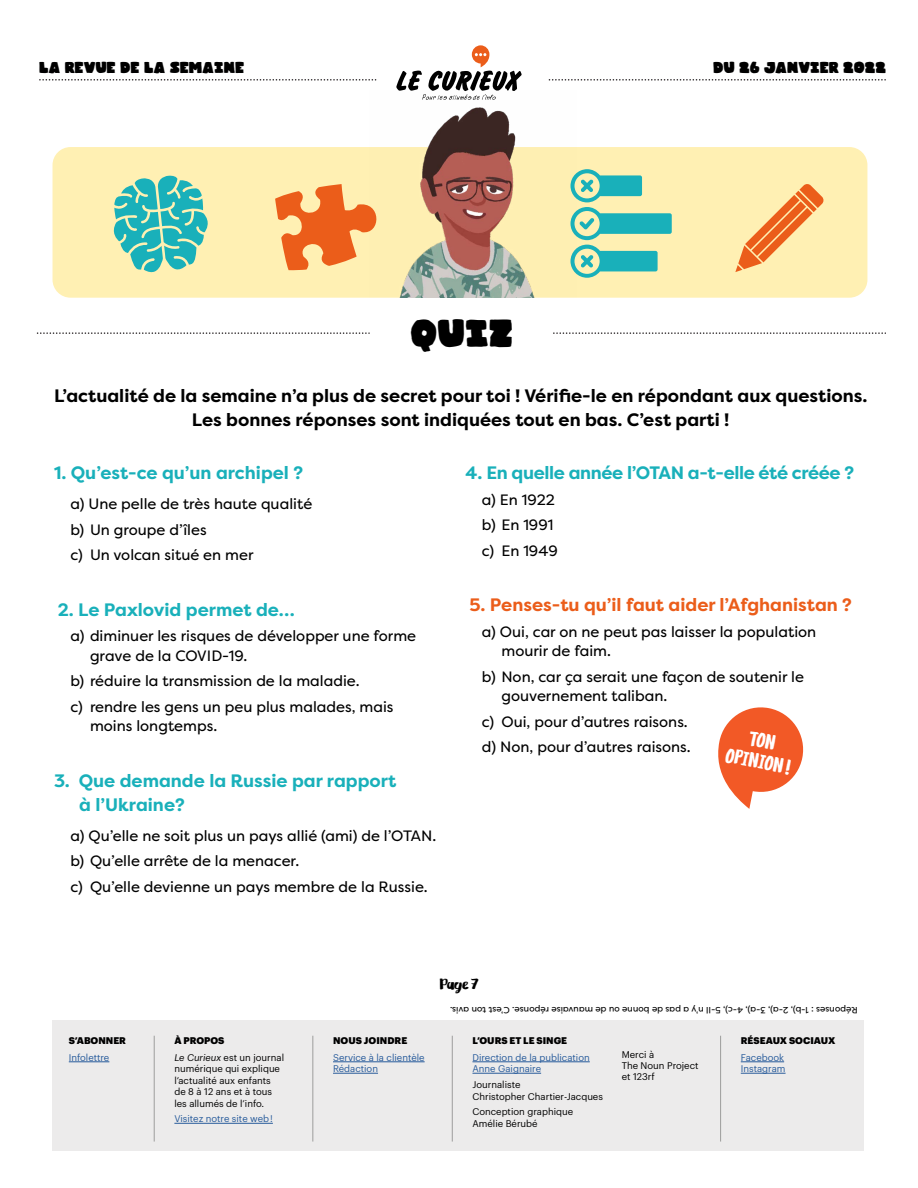
<style>
.page{position:relative;width:918px;height:1188px;background:#fff}
.page>*{position:absolute;margin:0;border:0;box-sizing:border-box;transform-origin:0 0}
.t1{font:800 48px "Gliny";color:#000}
.t2{font:24.45px/21px "Gliny Hand Dense";color:#fff;text-align:center}
.t3{font:800 19.5px "Gliny";color:#000}
.t4{font:700 18px/24px "Filson Pro";color:#000;text-align:center}
.t5{font:700 18px/24px "Filson Pro";color:#19b0ba}
.t6{font:700 18px "Filson Pro";color:#eb5d1a}
.t7{font:700 18px "Filson Pro";letter-spacing:-.02em;color:#19b0ba}
.t8{font:18px "Gliny Brush";color:#000}
.t9{font:15px/25.5px "Filson Pro";color:#000}
.t10{font:9.45px/11.4px "Graphik";color:#000}
.t11{font:9.45px/11.4px "Graphik";color:#275b9b}
.t12{font:900 9.45px "Graphik";letter-spacing:.005em;color:#000}
.t13{font:9px "Filson Pro";color:#000}
.s1{font-weight:900}
.s2{font-style:italic}
</style>
<div class="page">
<svg style="left:40px;top:79px;width:336px;height:2px"></svg>
<svg style="left:549px;top:79px;width:336px;height:2px"></svg>
<svg style="left:396px;top:45px;width:126px;height:46px"></svg>
<div style="left:53px;top:147px;width:814px;height:151px;background:#fff0b3;border-radius:18px"></div>
<svg style="left:37px;top:332px;width:332px;height:2px"></svg>
<svg style="left:554px;top:332px;width:331px;height:2px"></svg>
<img style="left:370px;top:94px;width:207px;height:204px">
<div style="left:53px;top:1021px;width:811px;height:130px;background:#ecebeb"></div>
<hr style="left:69px;top:1062px;width:40px;height:1px;background:#275b9b">
<hr style="left:174px;top:1123px;width:99px;height:1px;background:#275b9b">
<hr style="left:333px;top:1062px;width:92px;height:1px;background:#275b9b">
<hr style="left:333px;top:1073px;width:45px;height:1px;background:#275b9b">
<hr style="left:472px;top:1062px;width:118px;height:1px;background:#275b9b">
<hr style="left:472px;top:1073px;width:69px;height:1px;background:#275b9b">
<hr style="left:741px;top:1062px;width:43px;height:1px;background:#275b9b">
<hr style="left:741px;top:1073px;width:45px;height:1px;background:#275b9b">
<hr style="left:154px;top:1036px;width:1px;height:106px;background:#9d9d9c">
<hr style="left:313px;top:1036px;width:1px;height:106px;background:#9d9d9c">
<hr style="left:452px;top:1036px;width:1px;height:106px;background:#9d9d9c">
<hr style="left:720px;top:1036px;width:1px;height:106px;background:#9d9d9c">
<svg style="left:735px;top:184px;width:89px;height:88px"></svg>
<svg style="left:275px;top:177px;width:117px;height:96px"></svg>
<svg style="left:571px;top:169px;width:101px;height:109px"></svg>
<svg style="left:113px;top:175px;width:95px;height:98px"></svg>
<svg style="left:718px;top:707px;width:86px;height:102px"></svg>
<h3 class="t3" style="left:39px;top:53px;width:207px">LA REVUE DE LA SEMAINE</h3>
<h3 class="t3" style="left:713px;top:53px;width:174px">DU 26 JANVIER 2022</h3>
<h1 class="t1" style="left:410px;top:300px;width:104px">QUIZ</h1>
<p class="t4" style="left:54px;top:384px;width:815px">L’actualité de la semaine n’a plus de secret pour toi ! Vérifie-le en répondant aux questions.<br>Les bonnes réponses sont indiquées tout en bas. C’est parti !</p>
<p class="t7" style="left:465px;top:462px;width:390px">4. En quelle année l’OTAN a-t-elle été créée ?</p>
<p class="t9" style="left:482px;top:486px;width:77px">a) En 1922 b) En 1991 c) En 1949</p>
<p class="t6" style="left:469px;top:594px;width:384px">5. Penses-tu qu’il faut aider l’Afghanistan ?</p>
<p class="t9" style="left:501px;top:621px;width:316px;line-height:19.5px;text-indent:-20px">a) Oui, car on ne peut pas laisser la population mourir de faim.</p>
<p class="t9" style="left:501px;top:666px;width:304px;line-height:19.5px;text-indent:-20px">b) Non, car ça serait une façon de soutenir le gouvernement taliban.</p>
<p class="t9" style="left:482px;top:708px;width:210px">c) Oui, pour d’autres raisons. d) Non, pour d’autres raisons.</p>
<p class="t5" style="left:54px;top:461px;width:251px">1. Qu’est-ce qu’un archipel ?</p>
<p class="t9" style="left:70px;top:491px;width:243px">a) Une pelle de très haute qualité b) Un groupe d’îles<br>c) Un volcan situé en mer</p>
<p class="t5" style="left:58px;top:598px;width:239px">2. Le Paxlovid permet de…</p>
<p class="t9" style="left:90px;top:626px;width:328px;line-height:19.5px;text-indent:-20px">a) diminuer les risques de développer une forme grave de la COVID-19.</p>
<p class="t9" style="left:71px;top:668px;width:325px">b) réduire la transmission de la maladie.<br>c) rendre les gens un peu plus malades, mais</p>
<p class="t9" style="left:90px;top:713px;width:129px">moins longtemps.</p>
<p class="t5" style="left:79px;top:769px;width:319px;text-indent:-25px">3. Que demande la Russie par rapport à l’Ukraine?</p>
<p class="t9" style="left:70px;top:822px;width:367px">a) Qu’elle ne soit plus un pays allié (ami) de l’OTAN. b) Qu’elle arrête de la menacer.<br>c) Qu’elle devienne un pays membre de la Russie.</p>
<h2 class="t2" style="left:732px;top:724px;width:67px;rotate:11deg">ton opinion !</h2>
<p class="t8" style="left:439px;top:973px;width:41px">Page 7</p>
<p class="t12" style="left:69px;top:1033px;width:59px">S’ABONNER</p>
<p class="t11" style="left:69px;top:1051px;width:42px">Infolettre</p>
<p class="t10" style="left:174px;top:1031px;width:111px;line-height:17.2px"><span class="s1">À PROPOS<br></span><span class="s2">Le Curieux</span> est un journal</p>
<p class="t10" style="left:174px;top:1062px;width:107px">numérique qui explique l’actualité aux enfants de 8 à 12 ans et à tous les allumés de l’info.</p>
<p class="t11" style="left:174px;top:1112px;width:100px">Visitez notre site web !</p>
<p class="t12" style="left:333px;top:1033px;width:76px">NOUS JOINDRE</p>
<p class="t11" style="left:333px;top:1051px;width:93px">Service à la clientèle<br>Rédaction</p>
<p class="t13" style="left:858px;top:1016px;width:409px;rotate:-180deg">Réponses : 1-b), 2-a), 3-a), 4-c), 5-Il n’y a pas de bonne ou de mauvaise réponse. C’est ton avis.</p>
<p class="t12" style="left:472px;top:1033px;width:96px">L’OURS ET LE SINGE</p>
<p class="t11" style="left:472px;top:1051px;width:119px">Direction de la publication<br>Anne Gaignaire</p>
<p class="t10" style="left:472px;top:1078px;width:132px">Journaliste<br>Christopher Chartier-Jacques</p>
<p class="t10" style="left:472px;top:1105px;width:102px">Conception graphique<br>Amélie Bérubé</p>
<p class="t10" style="left:622px;top:1048px;width:78px">Merci à<br>The Noun Project et 123rf</p>
<p class="t12" style="left:741px;top:1033px;width:96px">RÉSEAUX SOCIAUX</p>
<p class="t11" style="left:741px;top:1051px;width:46px">Facebook<br>Instagram</p>
</div>
